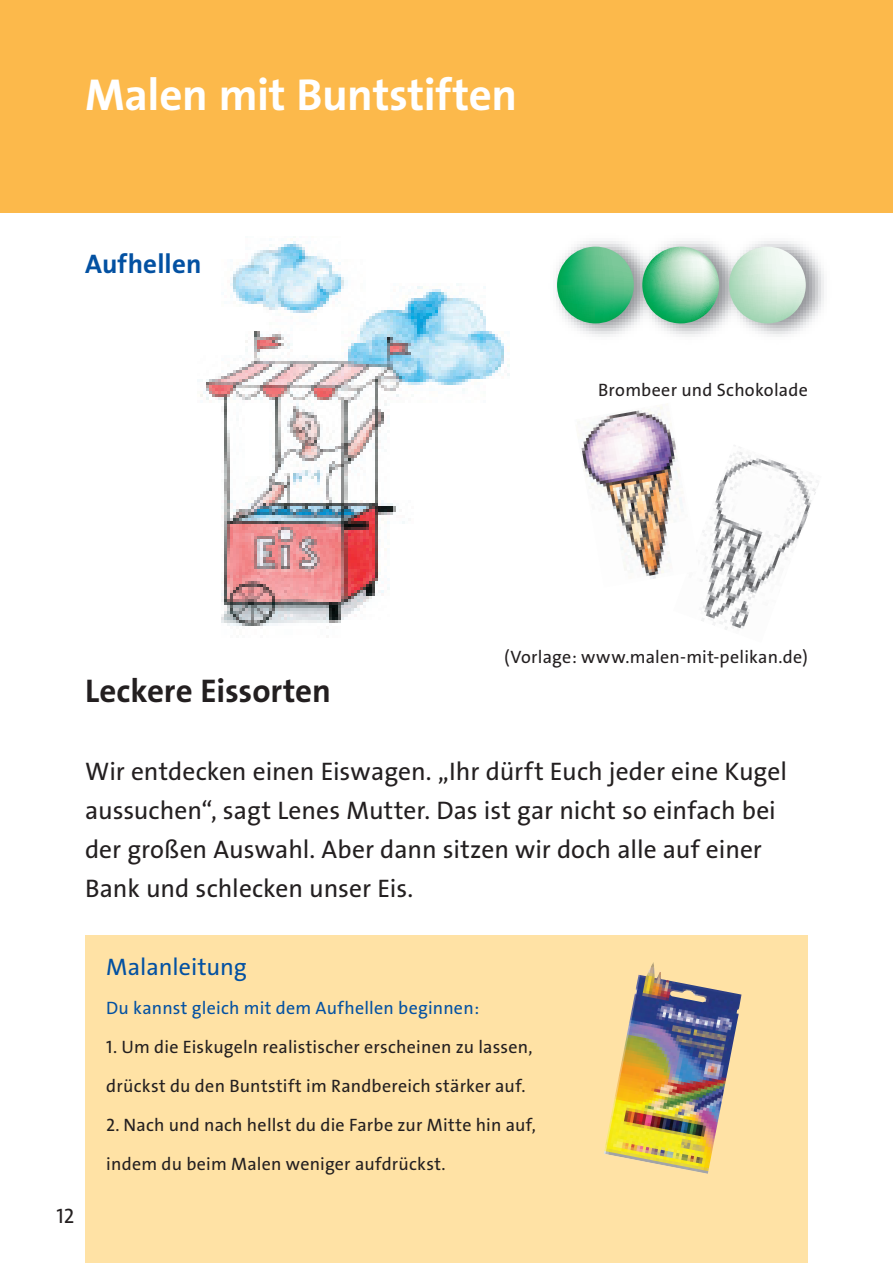
<style>
.page{position:relative;width:893px;height:1263px;background:#fff}
.page>*{position:absolute;margin:0;border:0;box-sizing:border-box;transform-origin:0 0}
.t1{font:700 45px "Pelikan The Sans";letter-spacing:-.005em;color:#fff}
.t2{font:700 33px "Pelikan The Sans";color:#231f20}
.t3{font:700 27px "Pelikan The Sans";letter-spacing:.005em;color:#0351a2}
.t4{font:25.5px/39px "Pelikan The Sans";color:#231f20}
.t5{font:24px "Pelikan The Sans";color:#0351a2}
.t6{font:21px "Pelikan The Sans";color:#231f20}
.t7{font:18px/39px "Pelikan The Sans";letter-spacing:.01em;color:#231f20}
.t8{font:18px "Pelikan The Sans";letter-spacing:.015em;color:#0351a2}
</style>
<div class="page">
<div style="left:0;top:0;width:893px;height:213px;background:#fcb94b"></div>
<img style="left:200px;top:241px;width:310px;height:385px">
<img style="left:701px;top:445px;width:117px;height:185px">
<img style="left:581px;top:406px;width:116px;height:173px">
<div style="left:85px;top:935px;width:723px;height:328px;background:#ffe2a5"></div>
<img style="left:604px;top:962px;width:137px;height:212px">
<img style="left:556px;top:241px;width:268px;height:96px">
<svg style="left:557px;top:247px;width:77px;height:76px;background:#59bd8a"></svg>
<svg style="left:642px;top:247px;width:77px;height:76px;background:#8ecdab"></svg>
<svg style="left:729px;top:247px;width:77px;height:76px"></svg>
<h1 class="t1" style="left:85px;top:79px;width:434px">Malen mit Buntstiften</h1>
<h3 class="t3" style="left:85px;top:254px;width:118px">Aufhellen</h3>
<p class="t7" style="left:598px;top:372px;width:211px">Brombeer und Schokolade</p>
<h2 class="t2" style="left:85px;top:679px;width:248px">Leckere Eissorten</h2>
<p class="t7" style="left:504px;top:639px;width:305px">(Vorlage: www.malen-mit-pelikan.de)</p>
<h3 class="t4" style="left:85px;top:755px;width:703px">Wir entdecken einen Eiswagen. „Ihr dürft Euch jeder eine Kugel aussuchen“, sagt Lenes Mutter. Das ist gar nicht so einfach bei der großen Auswahl. Aber dann sitzen wir doch alle auf einer Bank und schlecken unser Eis.</h3>
<p class="t6" style="left:57px;top:1209px;width:19px">12</p>
<h3 class="t5" style="left:106px;top:958px;width:142px">Malanleitung</h3>
<p class="t8" style="left:106px;top:1001px;width:374px">Du kannst gleich mit dem Aufhellen beginnen:</p>
<p class="t7" style="left:106px;top:1029px;width:428px">1. Um die Eiskugeln realistischer erscheinen zu lassen, drückst du den Buntstift im Randbereich stärker auf.</p>
<p class="t7" style="left:106px;top:1107px;width:431px">2. Nach und nach hellst du die Farbe zur Mitte hin auf, indem du beim Malen weniger aufdrückst.</p>
</div>
